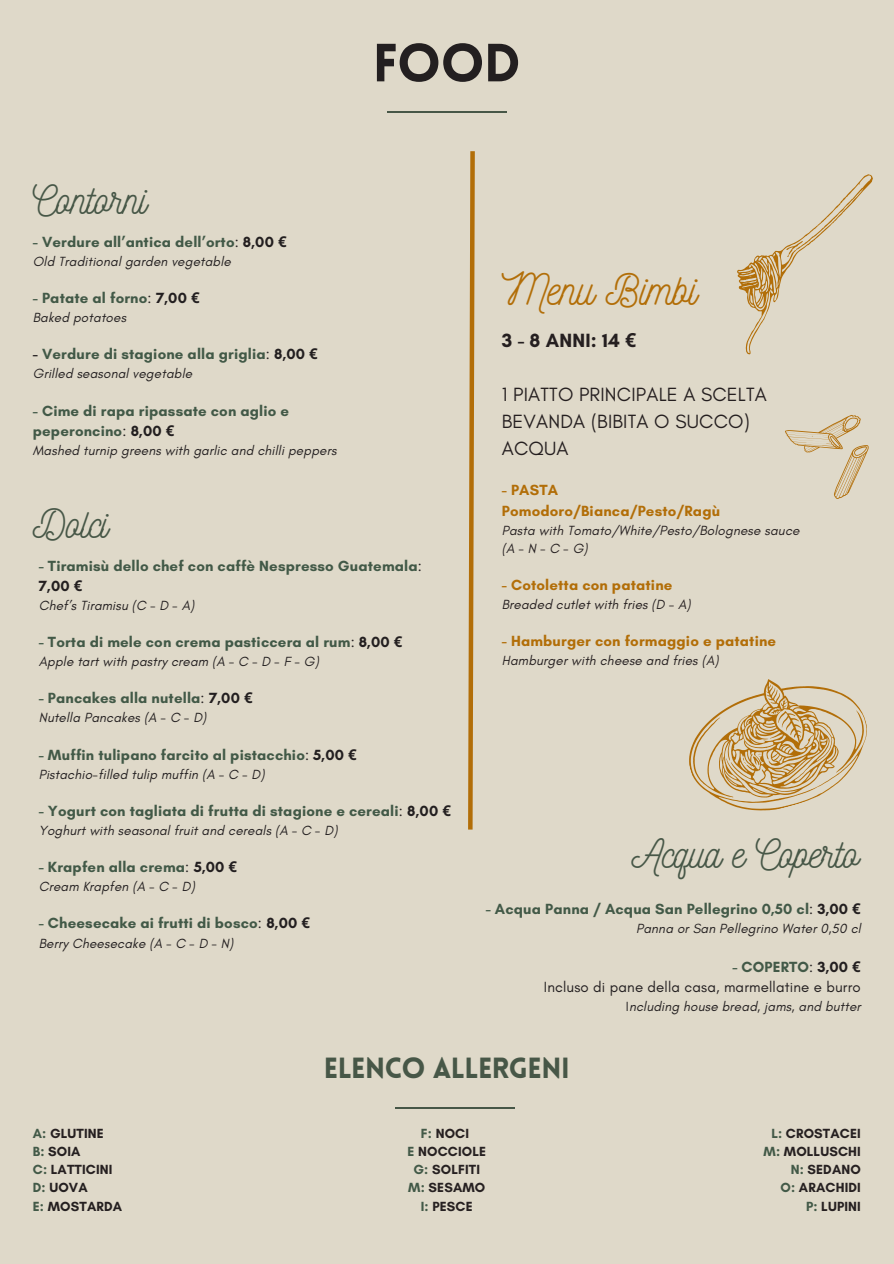
<style>
.page{position:relative;width:894px;height:1264px;background:#fff}
.page>*{position:absolute;margin:0;border:0;box-sizing:border-box;transform-origin:0 0}
.t1{font:900 52.5px "Lovelo";color:#231f20}
.t2{font:43.5px "Nickainley";letter-spacing:-.015em;color:#b26e08}
.t3{font:40.5px "Nickainley";letter-spacing:-.015em;color:#475747}
.t4{font:900 28.5px "Lovelo";letter-spacing:-.015em;color:#475747}
.t5{font:19.5px/27px "Glacial Indifference";letter-spacing:.01em;color:#251f20}
.t6{font:700 19.5px "Glacial Indifference";letter-spacing:.01em;color:#251f20}
.t7{font:700 15px/20.2px "Glacial Indifference";letter-spacing:.01em;color:#425947}
.t8{font:700 15px "Glacial Indifference";letter-spacing:.01em;color:#b26e08}
.t9{font:15px "Glacial Indifference";letter-spacing:.01em;color:#231f20}
.t10{font:italic 13.5px "Glacial Indifference";letter-spacing:.01em;color:#231f20}
.t11{font:italic 13.5px "Glacial Indifference";letter-spacing:.01em;color:#251f20}
.t12{font:700 13.5px/18px "Glacial Indifference";letter-spacing:.01em;color:#262021;text-align:center}
.t13{font:700 13.5px/18px "Glacial Indifference";letter-spacing:.01em;color:#241f20}
.s1{font-weight:400;color:#241f20}
.s2{color:#241f20}
.s3{color:#231f20}
.s4{font-family:"Noto Sans";color:#231f20}
.s5{font-weight:400;color:#231f20}
.s6{font-family:"Noto Sans"}
.s7{font-style:normal}
.s8{color:#425947}
.s9{color:#251f20}
.s10{color:#262021}
.s11{color:#272021}
</style>
<div class="page">
<div style="left:0;top:0;width:893px;height:1263px;background:#dfd9c9"></div>
<hr style="left:395px;top:1106px;width:119px;height:2px;background:#475747">
<svg style="left:689px;top:679px;width:178px;height:132px"></svg>
<svg style="left:737px;top:174px;width:136px;height:181px"></svg>
<hr style="left:387px;top:111px;width:119px;height:1px;background:#475747">
<svg style="left:785px;top:415px;width:83px;height:84px"></svg>
<svg style="left:468px;top:151px;width:7px;height:679px"></svg>
<h3 class="t1" style="left:372px;top:42px;width:150px">Food</h3>
<h1 class="t3" style="left:33px;top:173px;width:115px">Contorni</h1>
<h2 class="t7" style="left:33px;top:231px;width:255px">- Verdure all’antica dell’orto<span class="s1">:</span> <span class="s2">8</span><span class="s3">,00</span> <span class="s4">€</span></h2>
<p class="t10" style="left:33px;top:253px;width:199px">Old Traditional garden vegetable</p>
<p class="t7" style="left:33px;top:287px;width:168px">- Patate al forno<span class="s5">:</span> <span class="s3">7,00</span> <span class="s4">€</span></p>
<p class="t10" style="left:33px;top:309px;width:95px">Baked potatoes</p>
<p class="t7" style="left:33px;top:344px;width:286px"><span class="s3">-</span> Verdure di stagione alla griglia<span class="s5">:</span> <span class="s3">8,00</span> <span class="s4">€</span></p>
<p class="t10" style="left:33px;top:365px;width:161px">Grilled seasonal vegetable</p>
<p class="t7" style="left:33px;top:400px;width:258px">- Cime di rapa ripassate con aglio e peperoncino<span class="s5">:</span> <span class="s3">8,00</span> <span class="s4">€</span></p>
<p class="t10" style="left:33px;top:442px;width:305px">Mashed turnip greens with garlic and chilli peppers</p>
<p class="t3" style="left:33px;top:497px;width:77px">Dolci</p>
<h2 class="t7" style="left:39px;top:555px;width:384px">- Tiramisù dello chef con caffè Nespresso Guatemala<span class="s1">:<br></span><span class="s2">7</span><span class="s3">,00</span> <span class="s4">€</span></h2>
<p class="t10" style="left:39px;top:597px;width:157px">Chef’s Tiramisu (C - D - A)</p>
<p class="t7" style="left:39px;top:631px;width:365px">- Torta di mele con crema pasticcera al rum<span class="s5">:</span> <span class="s3">8,00</span> <span class="s4">€</span></p>
<p class="t10" style="left:39px;top:653px;width:281px">Apple tart with pastry cream (A - C - D - F - G)</p>
<p class="t7" style="left:39px;top:688px;width:215px">- Pancakes alla nutella<span class="s1">:</span> <span class="s3">7,00</span> <span class="s4">€</span></p>
<p class="t10" style="left:39px;top:709px;width:169px">Nutella Pancakes (A - C - D)</p>
<p class="t7" style="left:39px;top:744px;width:319px">- Muffin tulipano farcito al pistacchio<span class="s5">:</span> <span class="s3">5,00</span> <span class="s4">€</span></p>
<p class="t10" style="left:39px;top:766px;width:227px">Pistachio-filled tulip muffin (A - C - D)</p>
<p class="t7" style="left:39px;top:800px;width:413px">- Yogurt con tagliata di frutta di stagione e cereali<span class="s5">:</span> <span class="s3">8,00</span> <span class="s4">€</span></p>
<p class="t10" style="left:39px;top:822px;width:300px">Yoghurt with seasonal fruit and cereals (A - C - D)</p>
<p class="t7" style="left:39px;top:856px;width:200px">- Krapfen alla crema<span class="s5">:</span> <span class="s3">5,00</span> <span class="s4">€</span></p>
<p class="t10" style="left:39px;top:878px;width:157px">Cream Krapfen (A - C - D)</p>
<p class="t7" style="left:39px;top:913px;width:273px">- Cheesecake ai frutti di bosco<span class="s5">:</span> <span class="s3">8,00</span> <span class="s4">€</span></p>
<p class="t10" style="left:39px;top:934px;width:196px">Berry Cheesecake (A - C - D - N)</p>
<p class="t2" style="left:501px;top:261px;width:197px">Menu Bimbi</p>
<p class="t6" style="left:501px;top:328px;width:136px">3 - 8 ANNI: 14 <span class="s6">€</span></p>
<h2 class="t5" style="left:501px;top:380px;width:266px">1 PIATTO PRINCIPALE A SCELTA<br>BEVANDA (BIBITA O SUCCO)<br>ACQUA</h2>
<h4 class="t8" style="left:501px;top:481px;width:58px">- PASTA</h4>
<h5 class="t8" style="left:501px;top:501px;width:220px">Pomodoro/Bianca/Pesto/Ragù</h5>
<p class="t11" style="left:501px;top:522px;width:299px">Pasta with Tomato/White/Pesto/Bolognese sauce</p>
<p class="t11" style="left:501px;top:540px;width:87px">(A-N-C-G)</p>
<p class="t8" style="left:501px;top:575px;width:172px">- Cotoletta con patatine</p>
<p class="t11" style="left:501px;top:596px;width:190px">Breaded cutlet with fries (D - A)</p>
<p class="t8" style="left:501px;top:632px;width:276px">- Hamburger con formaggio e patatine</p>
<p class="t11" style="left:501px;top:652px;width:218px">Hamburger with cheese and fries (A)</p>
<p class="t3" style="left:631px;top:827px;width:229px">Acqua e Coperto</p>
<p class="t7" style="left:485px;top:898px;width:376px">- Acqua Panna / Acqua San Pellegrino 0,50 cl<span class="s1">:</span> <span class="s2">3</span><span class="s3">,00</span> <span class="s4">€</span></p>
<p class="t10" style="left:636px;top:919px;width:226px">Panna or San Pellegrino Water 0,50 cl</p>
<p class="t7" style="left:732px;top:956px;width:130px">- COPERTO<span class="s5">:</span> <span class="s3">3,00</span> <span class="s4">€</span></p>
<h2 class="t9" style="left:543px;top:978px;width:318px">Incluso di pane della casa, marmellatine e burro</h2>
<p class="t10" style="left:625px;top:998px;width:236px"><span class="s7">I</span>ncluding house bread, jams, and butter</p>
<p class="t4" style="left:324px;top:1056px;width:247px">ELENCO ALLERGENI</p>
<p class="t13" style="left:33px;top:1124px;width:91px"><span class="s8">A:</span> <span class="s9">GLUTINE<br></span><span class="s8">B:</span> SOIA<br><span class="s8">C:</span> <span class="s10">LATTICINI<br></span><span class="s8">D:</span> UOVA<br><span class="s8">E:</span> MOSTARDA</p>
<p class="t12" style="left:407px;top:1124px;width:80px"><span class="s8">F:</span> <span class="s11">NOCI<br></span><span class="s8">E</span> NOCCIOLE<br><span class="s8">G:</span> SOLFITI<br><span class="s8">M:</span> SESAMO<br><span class="s8">I:</span> PESCE</p>
<p class="t12" style="left:763px;top:1124px;width:99px;text-align:right"><span class="s8">L:</span> CROSTACEI<br><span class="s8">M:</span> MOLLUSCHI<br><span class="s8">N:</span> SEDANO<br><span class="s8">O:</span> ARACHIDI<br><span class="s8">P:</span> LUPINI</p>
</div>
